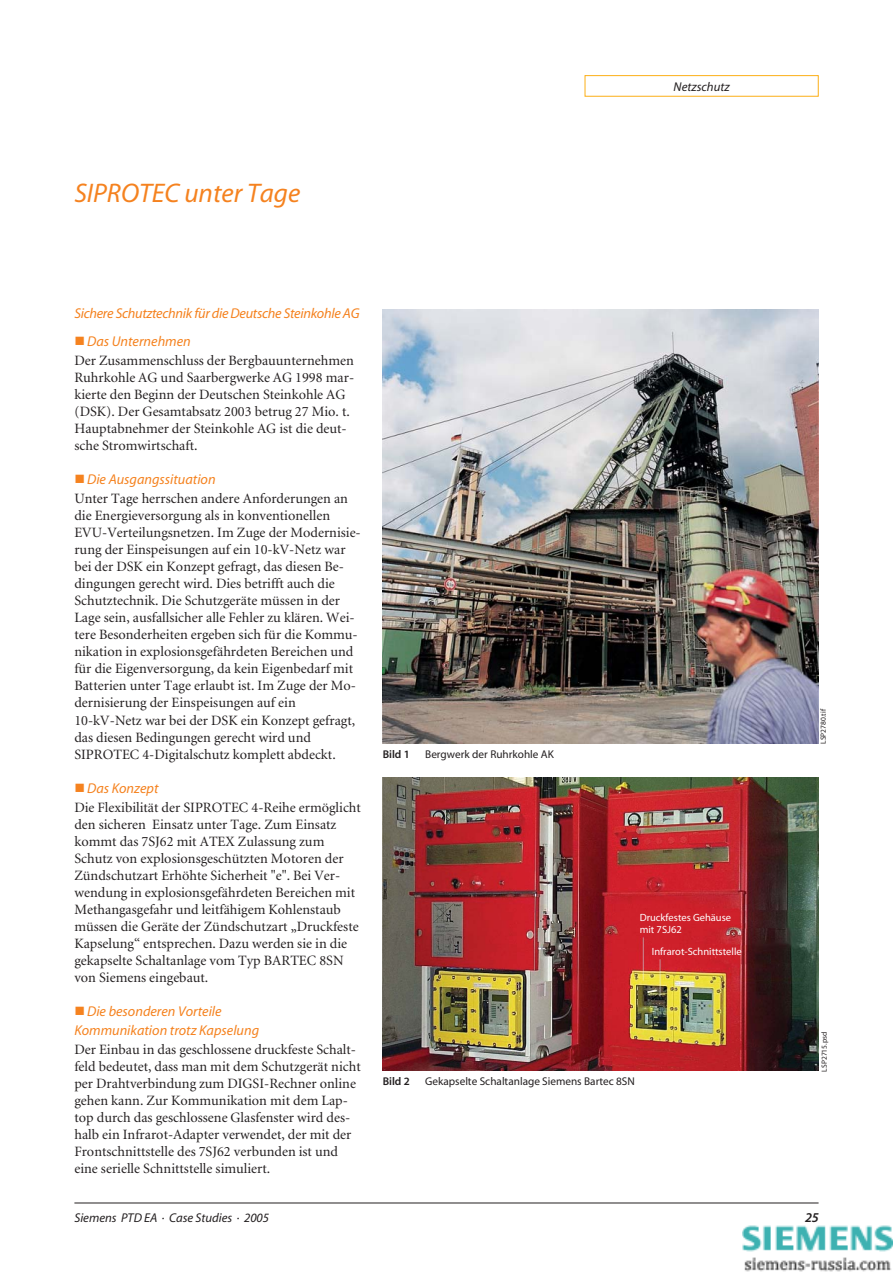
<style>
.page{position:relative;width:893px;height:1275px;background:#fff}
.page>*{position:absolute;margin:0;border:0;box-sizing:border-box;transform-origin:0 0}
.t1{font:27px "Myriad MM It 400 600";color:#f5821f}
.t2{font:14.25px/17px "Minion";color:#231f20}
.t3{font:14.25px/19.2px "Myriad MM It 400 600";color:#f5821f}
.t4{font:14.25px/27.6px "Myriad MM It 400 600";letter-spacing:-.02em;color:#f5821f}
.t5{font:13.5px "Myriad MM It 565 600";color:#231f20}
.t6{font:italic 12.75px "Myriad";color:#231f20}
.t7{font:12.75px "Myriad MM It 400 600";color:#231f20}
.t8{font:11.25px "Myriad MM 400 600";color:#231f20}
.t9{font:11.25px "Myriad MM 565 600";color:#231f20}
.t10{font:10.5px/11.9px "Myriad MM 400 600";color:#fff}
.t11{font:7.5px "Myriad MM 400 600";color:#231f20}
</style>
<div class="page">
<hr style="left:74px;top:1202px;width:745px;height:1px;background:#231f20">
<div style="left:585px;top:75px;width:234px;height:22px;border:1px solid #fcaf17"></div>
<img style="left:383px;top:309px;width:435px;height:434px">
<img style="left:383px;top:777px;width:435px;height:293px">
<img style="left:742px;top:1225px;width:150px;height:47px">
<h1 class="t1" style="left:74px;top:183px;width:227px">SIPROTEC unter Tage</h1>
<p class="t7" style="left:674px;top:82px;width:58px">Netzschutz</p>
<p class="t4" style="left:87px;top:301px;width:274px;text-indent:-13px">Sichere Schutztechnik für die Deutsche Steinkohle AG<br>Das Unternehmen</p>
<p class="t2" style="left:74px;top:353px;width:281px">Der Zusammenschluss der Bergbauunternehmen Ruhrkohle AG und Saarbergwerke AG 1998 mar&shy;kierte den Beginn der Deutschen Steinkohle AG (DSK). Der Gesamtabsatz 2003 betrug 27 Mio. t.<br>Hauptabnehmer der Steinkohle AG ist die deut&shy;sche Stromwirtschaft.</p>
<p class="t3" style="left:87px;top:471px;width:130px">Die Ausgangssituation</p>
<p class="t2" style="left:74px;top:491px;width:288px">Unter Tage herrschen andere Anforderungen an die Energieversorgung als in konventionellen EVU-Verteilungsnetzen. Im Zuge der Modernisie&shy;rung der Einspeisungen auf ein 10-kV-Netz war bei der DSK ein Konzept gefragt, das diesen Be&shy;dingungen gerecht wird. Dies betrifft auch die Schutztechnik. Die Schutzgeräte müssen in der Lage sein, ausfallsicher alle Fehler zu klären. Wei&shy;tere Besonderheiten ergeben sich für die Kommu&shy;nikation in explosionsgefährdeten Bereichen und für die Eigenversorgung, da kein Eigenbedarf mit Batterien unter Tage erlaubt ist. Im Zuge der Mo&shy;dernisierung der Einspeisungen auf ein 10-kV-Netz war bei der DSK ein Konzept gefragt, das diesen Bedingungen gerecht wird und SIPROTEC 4-Digitalschutz komplett abdeckt.</p>
<p class="t3" style="left:87px;top:779px;width:73px">Das Konzept</p>
<p class="t2" style="left:74px;top:799px;width:288px">Die Flexibilität der SIPROTEC 4-Reihe ermöglicht den sicheren Einsatz unter Tage. Zum Einsatz kommt das 7SJ62 mit ATEX Zulassung zum Schutz von explosionsgeschützten Motoren der Zündschutzart Erhöhte Sicherheit "e". Bei Ver&shy;wendung in explosionsgefährdeten Bereichen mit Methangasgefahr und leitfähigem Kohlenstaub müssen die Geräte der Zündschutzart „Druckfeste Kapselung“ entsprechen. Dazu werden sie in die gekapselte Schaltanlage vom Typ BARTEC 8SN von Siemens eingebaut.</p>
<p class="t3" style="left:74px;top:1002px;width:186px;text-indent:13px">Die besonderen Vorteile<br>Kommunikation trotz Kapselung</p>
<p class="t2" style="left:74px;top:1042px;width:288px">Der Einbau in das geschlossene druckfeste Schalt&shy;feld bedeutet, dass man mit dem Schutzgerät nicht per Drahtverbindung zum DIGSI-Rechner online gehen kann. Zur Kommunikation mit dem Lap&shy;top durch das geschlossene Glasfenster wird des&shy;halb ein Infrarot-Adapter verwendet, der mit der Frontschnittstelle des 7SJ62 verbunden ist und eine serielle Schnittstelle simuliert.</p>
<p class="t9" style="left:383px;top:750px;width:29px">Bild 1</p>
<p class="t8" style="left:425px;top:750px;width:130px">Bergwerk der Ruhrkohle AK</p>
<p class="t10" style="left:640px;top:912px;width:93px">Druckfestes Gehäuse mit 7SJ62</p>
<p class="t10" style="left:652px;top:946px;width:91px">Infrarot-Schnittstelle</p>
<p class="t9" style="left:383px;top:1077px;width:29px">Bild 2</p>
<p class="t8" style="left:425px;top:1077px;width:211px">Gekapselte Schaltanlage Siemens Bartec 8SN</p>
<p class="t11" style="left:820px;top:743px;width:36px;rotate:-90deg">LSP2780.tif</p>
<p class="t11" style="left:821px;top:1071px;width:41px;rotate:-90deg">LSP2715.psd</p>
<p class="t6" style="left:74px;top:1212px;width:196px">Siemens PTD EA · Case Studies · 2005</p>
<p class="t5" style="left:805px;top:1211px;width:15px">25</p>
</div>
